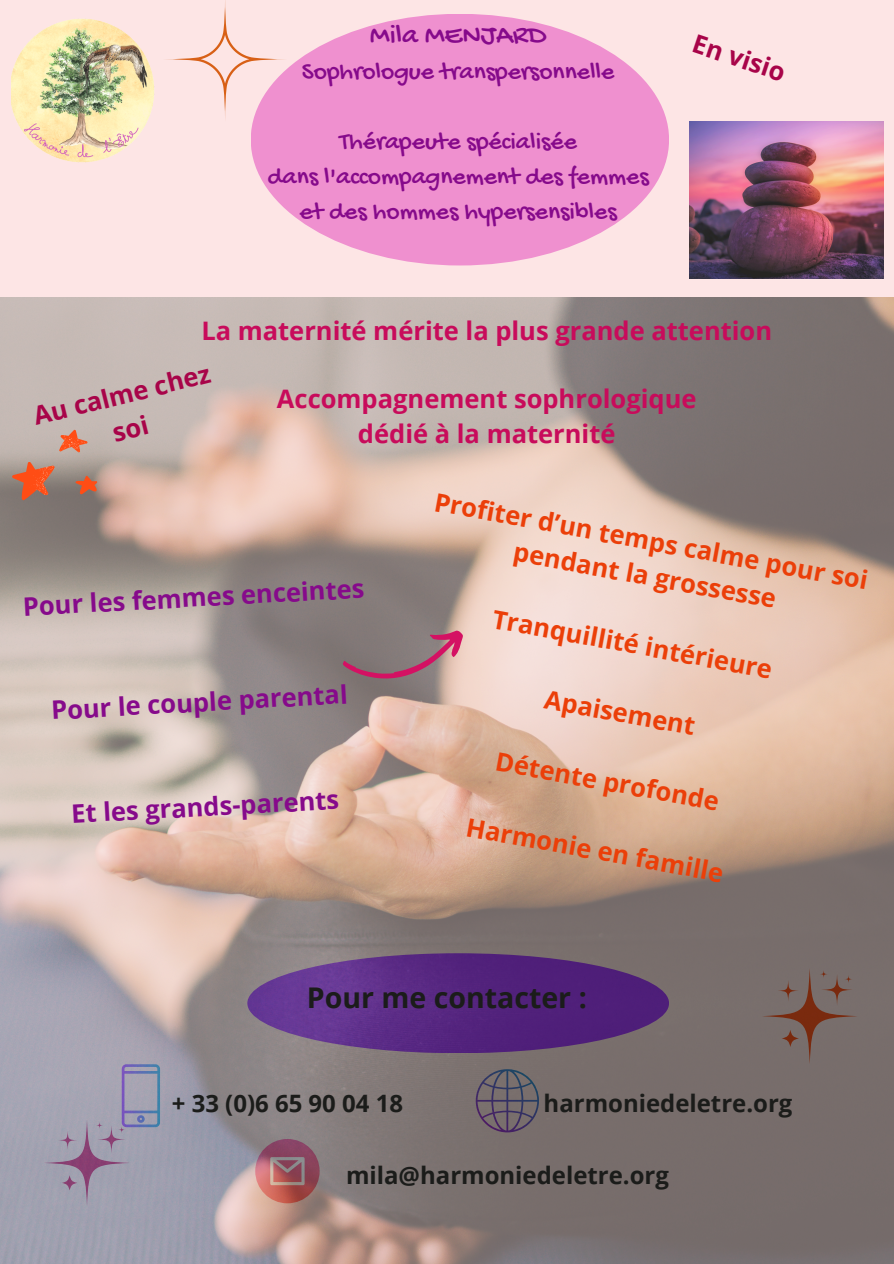
<style>
.page{position:relative;width:894px;height:1264px;background:#fff}
.page>*{position:absolute;margin:0;border:0;box-sizing:border-box;transform-origin:0 0}
.t1{font:700 28.5px "Open Sans";color:#1b1c1a}
.t2{font:28.5px "Gochi Hand";color:#860a8b}
.t3{font:700 25.5px/35px "Open Sans";color:#eb3f09;text-align:center}
.t4{font:25.5px "Gochi Hand";color:#860a8b}
.t5{font:700 25.5px/34.8px "Open Sans";color:#c80b5b;text-align:center}
.t6{font:700 25.5px "Open Sans";color:#860a8b}
.t7{font:700 25.5px/35px "Open Sans";color:#a80449;text-align:center}
.t8{font:700 24px "Open Sans";color:#1b1c1a}
</style>
<div class="page">
<div style="left:0;top:0;width:893px;height:1263px;background:#fde5e5"></div>
<img style="left:11px;top:19px;width:143px;height:143px">
<div style="left:251px;top:14px;width:417px;height:251px;background:#ef90cf;border-radius:50%"></div>
<svg style="left:166px;top:0;width:121px;height:121px"></svg>
<img style="left:0;top:297px;width:893px;height:965px">
<svg style="left:341px;top:622px;width:129px;height:72px"></svg>
<svg style="left:12px;top:429px;width:86px;height:71px"></svg>
<img style="left:689px;top:122px;width:194px;height:156px">
<p class="t2" style="left:370px;top:20px;width:178px">Mila MENJARD</p>
<h2 class="t4" style="left:302px;top:59px;width:314px">Sophrologue transpersonnelle</h2>
<h2 class="t4" style="left:339px;top:128px;width:239px">Thérapeute spécialisée</h2>
<h2 class="t4" style="left:267px;top:163px;width:382px">dans l'accompagnement des femmes</h2>
<p class="t4" style="left:299px;top:198px;width:318px">et des hommes hypersensibles</p>
<h2 class="t7" style="left:698px;top:26px;width:98px;rotate:18deg">En visio</h2>
<h2 class="t5" style="left:201px;top:313px;width:572px">La maternité mérite la plus grande attention</h2>
<h2 class="t7" style="left:30px;top:399px;width:183px;rotate:-14deg">Au calme chez soi</h2>
<h2 class="t5" style="left:277px;top:380px;width:421px">Accompagnement sophrologique dédié à la maternité</h2>
<p class="t6" style="left:22px;top:588px;width:343px;rotate:-3deg">Pour les femmes enceintes</p>
<h2 class="t6" style="left:50px;top:691px;width:298px;rotate:-3deg">Pour le couple parental</h2>
<p class="t6" style="left:70px;top:795px;width:269px;rotate:-3deg">Et les grands-parents</p>
<p class="t3" style="left:437px;top:484px;width:441px;rotate:10deg">Profiter d’un temps calme pour soi pendant la grossesse</p>
<p class="t3" style="left:495px;top:601px;width:285px;rotate:10deg">Tranquillité intérieure</p>
<p class="t3" style="left:547px;top:681px;width:154px;rotate:10deg">Apaisement</p>
<p class="t3" style="left:498px;top:743px;width:228px;rotate:10deg">Détente profonde</p>
<p class="t3" style="left:469px;top:809px;width:262px;rotate:10deg">Harmonie en famille</p>
<h2 class="t1" style="left:307px;top:977px;width:281px">Pour me contacter :</h2>
<h2 class="t8" style="left:172px;top:1085px;width:233px">+ 33 (0)6 65 90 04 18</h2>
<p class="t8" style="left:543px;top:1085px;width:250px">harmoniedeletre.org</p>
<h2 class="t8" style="left:346px;top:1158px;width:324px">mila@harmoniedeletre.org</h2>
</div>
